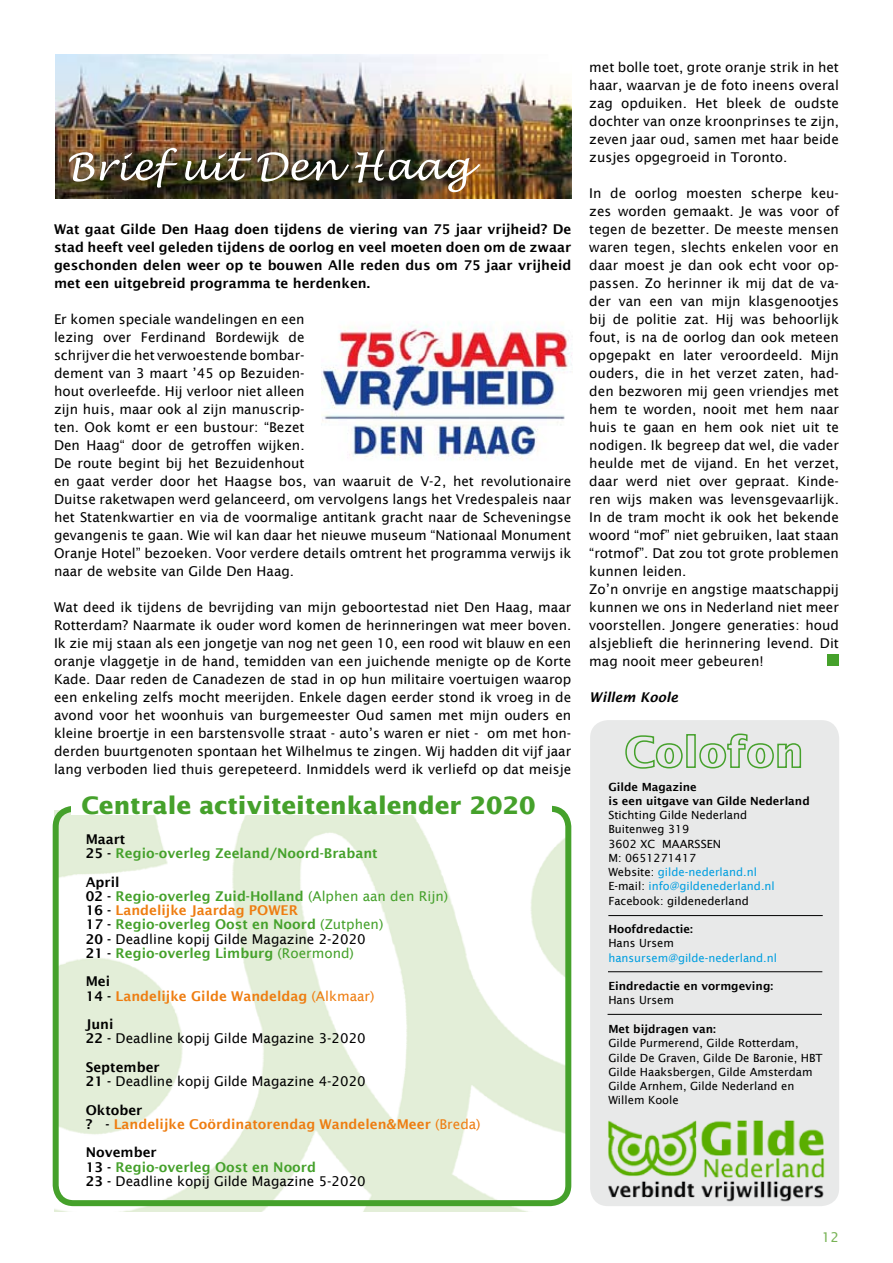
<style>
.page{position:relative;width:893px;height:1263px;background:#fff}
.page>*{position:absolute;margin:0;border:0;box-sizing:border-box;transform-origin:0 0}
.t1{font:700 24px "Lucida Sans";color:#45a12b}
.t2{font:13.5px/18px "Lucida Sans";color:#000}
.t3{font:600 13.5px/14.2px "Lucida Sans";color:#45a12b}
.t4{font:600 13.5px/18px "Lucida Sans";color:#000;text-align:justify}
.t5{font:600 13.5px/14.2px "Lucida Sans";color:#ee7d11}
.t6{font:italic 600 13.5px "Lucida Sans";color:#000}
.t7{font:13.5px "Lucida Sans";color:#78b355}
.t8{font:11.25px/14.2px "Lucida Sans";color:#000}
.t9{font:600 11.25px/14.2px "Lucida Sans";color:#000}
.t10{font:11.25px "Lucida Sans";color:#009ee0}
.s1{color:#000}
.s2{font-weight:400}
.s3{color:#ee7d11}
.s4{font-weight:400;color:#000}
.s5{font-weight:600}
.s6{font-weight:600;color:#45a12b}
.s7{color:#009ee0}
</style>
<div class="page">
<img style="left:54px;top:810px;width:510px;height:402px">
<div style="left:53px;top:806px;width:518px;height:400px;border:6px solid #45a12b;border-radius:18px"></div>
<div style="left:590px;top:720px;width:249px;height:486px;background:#e3e4e4;border-radius:18px"></div>
<img style="left:608px;top:1120px;width:218px;height:86px">
<hr style="left:608px;top:915px;width:215px;height:1px;background:#000">
<hr style="left:608px;top:971px;width:214px;height:1px;background:#000">
<hr style="left:608px;top:1014px;width:214px;height:1px;background:#000">
<svg style="left:625px;top:735px;width:58px;height:34px"></svg>
<div style="left:686px;top:734px;width:10px;height:34px;border:2px solid #45a12b"></div>
<svg style="left:699px;top:733px;width:103px;height:36px"></svg>
<div style="left:72px;top:798px;width:480px;height:17px;background:#fff"></div>
<div style="left:827px;top:654px;width:12px;height:12px;background:#45a12b"></div>
<img style="left:55px;top:54px;width:516px;height:144px">
<img style="left:69px;top:148px;width:411px;height:44px">
<img style="left:322px;top:323px;width:250px;height:137px">
<p class="t4" style="left:54px;top:220px;width:519px">Wat gaat Gilde Den Haag doen tijdens de viering van 75 jaar vrijheid? De stad heeft veel geleden tijdens de oorlog en veel moeten doen om de zwaar geschonden delen weer op te bouwen Alle reden dus om 75 jaar vrijheid met een uitgebreid programma te herdenken.</p>
<p class="t2" style="left:54px;top:310px;width:519px">Er komen speciale wandelingen en een<br>lezing over Ferdinand Bordewijk de<br>schrijver die het verwoestende bombar-<br>dement van 3 maart ’45 op Bezuiden-<br>hout overleefde. Hij verloor niet alleen<br>zijn huis, maar ook al zijn manuscrip-<br>ten. Ook komt er een bustour: “Bezet<br>Den Haag“ door de getroffen wijken.<br>De route begint bij het Bezuidenhout<br>en gaat verder door het Haagse bos, van waaruit de V-2 , het revolutionaire Duitse raketwapen werd gelanceerd, om vervolgens langs het Vredespaleis naar het Statenkwartier en via de voormalige antitank gracht naar de Scheveningse gevangenis te gaan. Wie wil kan daar het nieuwe museum “Nationaal Monument Oranje Hotel” bezoeken. Voor verdere details omtrent het programma verwijs ik naar de website van Gilde Den Haag.</p>
<p class="t2" style="left:54px;top:598px;width:519px;text-align:justify">Wat deed ik tijdens de bevrijding van mijn geboortestad niet Den Haag, maar Rotterdam? Naarmate ik ouder word komen de herinneringen wat meer boven.<br>Ik zie mij staan als een jongetje van nog net geen 1 0, een rood wit blauw en een oranje vlaggetje in de hand, temidden van een juichende menigte op de Korte Kade. Daar reden de Canadezen de stad in op hun militaire voertuigen waarop een enkeling zelfs mocht meerijden. Enkele dagen eerder stond ik vroeg in de avond voor het woonhuis van burgemeester Oud samen met mijn ouders en kleine broertje in een barstensvolle straat - auto’s waren er niet - om met hon&shy;derden buurtgenoten spontaan het Wilhelmus te zingen. Wij hadden dit vijf jaar lang verboden lied thuis gerepeteerd. Inmiddels werd ik verliefd op dat meisje</p>
<h1 class="t1" style="left:82px;top:791px;width:456px">Centrale activiteitenkalender 2020</h1>
<p class="t3" style="left:86px;top:832px;width:293px"><span class="s1">Maart<br>25 -</span> Regio-overleg Zeeland/Noord-Brabant</p>
<p class="t3" style="left:86px;top:874px;width:364px"><span class="s1">April<br>02 -</span> Regio-overleg Zuid-Holland <span class="s2">(Alphen aan den Rijn)<br></span><span class="s1">16 -</span> <span class="s3">Landelijke Jaardag POWER<br></span><span class="s1">17 -</span> Regio-overleg Oost en Noord <span class="s2">(Zutphen)<br></span><span class="s1">20 -</span> <span class="s4">Deadline kopij Gilde Magazine 2-2 02 0<br></span><span class="s1">21 -</span> Regio-overleg Limburg <span class="s2">(Roermond)</span></p>
<p class="t5" style="left:86px;top:974px;width:290px"><span class="s1">Mei<br>14 -</span> Landelijke Gilde Wandeldag <span class="s2">(Alkmaar)</span></p>
<p class="t2" style="left:86px;top:1017px;width:282px;line-height:14.2px"><span class="s5">Juni<br>22 -</span> Deadline kopij Gilde Magazine 3-2020</p>
<p class="t2" style="left:86px;top:1060px;width:282px;line-height:14.2px"><span class="s5">September<br>21 -</span> Deadline kopij Gilde Magazine 4-202 0</p>
<p class="t5" style="left:86px;top:1102px;width:396px"><span class="s1">Oktober<br>? -</span> Landelijke Coördinatorendag Wandelen&amp;Meer <span class="s2">(Breda)</span></p>
<p class="t2" style="left:86px;top:1145px;width:282px;line-height:14.2px"><span class="s5">November<br>13 -</span> <span class="s6">Regio-overleg Oost en Noord<br></span><span class="s5">23 -</span> Deadline kopij Gilde Magazine 5-2020</p>
<p class="t2" style="left:589px;top:58px;width:251px;text-align:justify">met bolle toet, grote oranje strik in het haar, waarvan je de foto ineens overal zag opduiken. Het bleek de oudste dochter van onze kroonprinses te zijn, zeven jaar oud, samen met haar beide zusjes opgegroeid in Toronto.</p>
<p class="t2" style="left:589px;top:184px;width:251px">In de oorlog moesten scherpe keu&shy;zes worden gemaakt. Je was voor of tegen de bezetter. De meeste mensen waren tegen, slechts enkelen voor en daar moest je dan ook echt voor op&shy;passen. Zo herinner ik mij dat de va&shy;der van een van mijn klasgenootjes bij de politie zat. Hij was behoorlijk fout, is na de oorlog dan ook meteen opgepakt en later veroordeeld. Mijn ouders, die in het verzet zaten, had&shy;den bezworen mij geen vriendjes met hem te worden, nooit met hem naar huis te gaan en hem ook niet uit te nodigen. Ik begreep dat wel, die vader heulde met de vijand. En het verzet, daar werd niet over gepraat. Kinde&shy;ren wijs maken was levensgevaarlijk.<br>In de tram mocht ik ook het bekende woord “mof” niet gebruiken, laat staan “rotmof”. Dat zou tot grote problemen kunnen leiden.<br>Zo’n onvrije en angstige maatschappij kunnen we ons in Nederland niet meer voorstellen. Jongere generaties: houd alsjeblieft die herinnering levend. Dit mag nooit meer gebeuren!</p>
<p class="t6" style="left:589px;top:689px;width:90px">Willem Koole</p>
<p class="t9" style="left:608px;top:779px;width:203px">Gilde Magazine<br>is een uitgave van Gilde Nederland</p>
<p class="t8" style="left:608px;top:808px;width:168px">Stichting Gilde Nederland<br>Buitenweg 31 9<br>3602 XC MAARSSEN<br>M: 0651271 41 7<br>Website: <span class="s7">gilde-nederland.nl<br></span>E-mail: <span class="s7">info@gildenederland.nl<br></span>Facebook: gildenederland</p>
<p class="t9" style="left:608px;top:922px;width:86px">Hoofdredactie:</p>
<p class="t8" style="left:608px;top:936px;width:67px">Hans Ursem</p>
<p class="t10" style="left:608px;top:951px;width:170px">hansursem@gilde-nederland.nl</p>
<p class="t9" style="left:608px;top:979px;width:166px">Eindredactie en vormgeving:</p>
<p class="t8" style="left:608px;top:993px;width:67px">Hans Ursem</p>
<p class="t9" style="left:608px;top:1022px;width:109px">Met bijdragen van:</p>
<p class="t8" style="left:608px;top:1036px;width:216px">Gilde Purmerend, Gilde Rotterdam,<br>Gilde De Graven, Gilde De Baronie, HBT<br>Gilde Haaksbergen, Gilde Amsterdam<br>Gilde Arnhem, Gilde Nederland en<br>Willem Koole</p>
<p class="t7" style="left:822px;top:1229px;width:8px">12</p>
</div>
